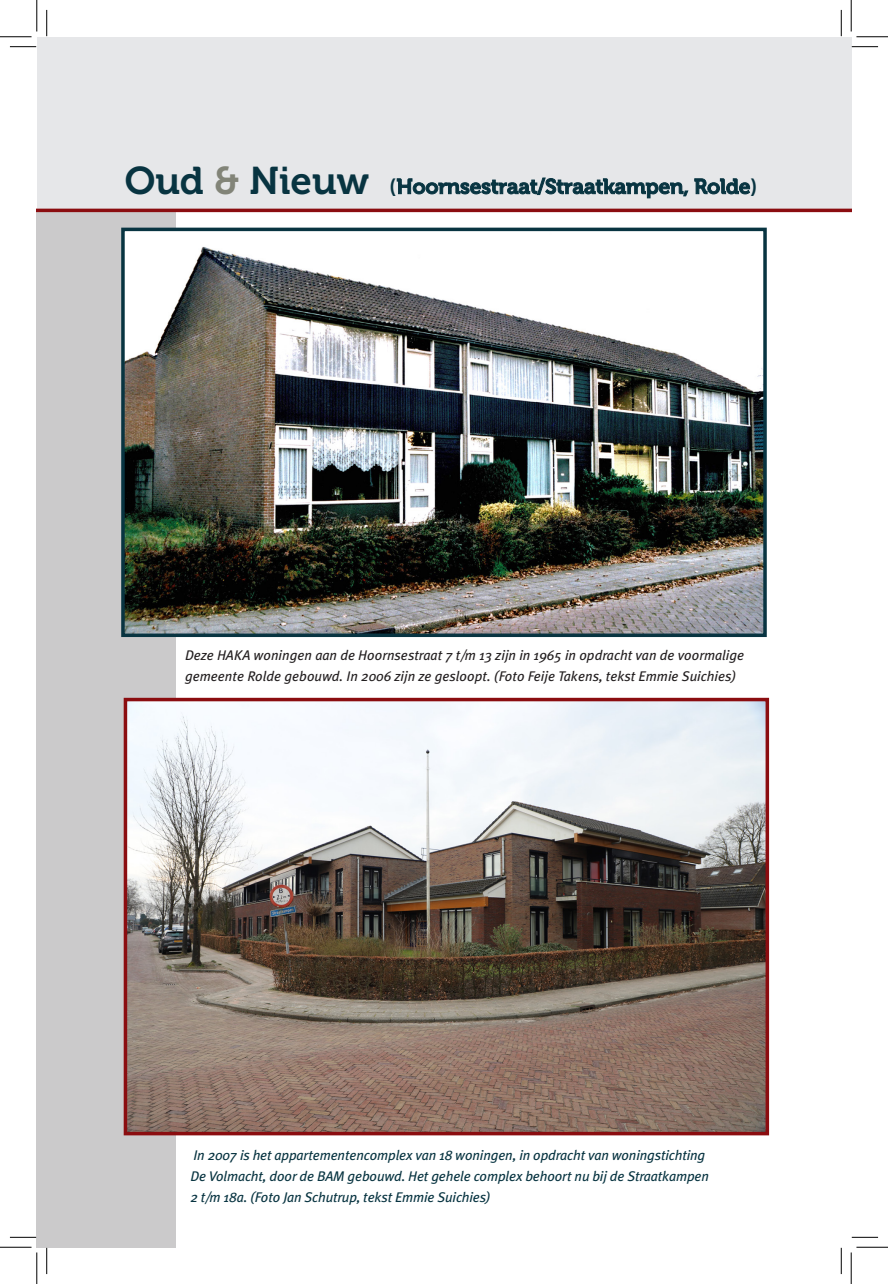
<style>
.page{position:relative;width:888px;height:1284px;background:#fff}
.page>*{position:absolute;margin:0;border:0;box-sizing:border-box;transform-origin:0 0}
.Normaal{font:21px "Museo 700";letter-spacing:-.01em;color:#083441}
.Standaard{font:italic 14px "Meta Plus";letter-spacing:-.01em;color:#083441}
.t1{font:italic 14px/21px "Meta Plus";color:#231f20}
.s1{font-size:38.5px}
.s2{font-size:38.5px;color:#828478}
</style>
<div class="page">
<div style="left:37px;top:212px;width:139px;height:1035px;background:#cbcacb"></div>
<div style="left:37px;top:37px;width:813px;height:173px;background:#e6e7e9"></div>
<img style="left:126px;top:233px;width:635px;height:399px">
<div style="left:121px;top:228px;width:645px;height:409px;border:4px solid #083441"></div>
<hr style="left:37px;top:209px;width:813px;height:3px;background:#8b0d10">
<img style="left:129px;top:703px;width:634px;height:427px">
<div style="left:124px;top:698px;width:644px;height:437px;border:4px solid #8b0d10"></div>
<svg style="left:10px;top:46px;width:26px;height:1px"></svg>
<svg style="left:851px;top:46px;width:26px;height:1px"></svg>
<svg style="left:10px;top:1237px;width:26px;height:1px"></svg>
<svg style="left:851px;top:1237px;width:26px;height:1px"></svg>
<svg style="left:46px;top:10px;width:1px;height:26px"></svg>
<svg style="left:46px;top:1248px;width:1px;height:26px"></svg>
<svg style="left:840px;top:10px;width:1px;height:26px"></svg>
<svg style="left:840px;top:1248px;width:1px;height:26px"></svg>
<hr style="left:0;top:36px;width:32px;height:1px;background:#000">
<hr style="left:856px;top:36px;width:31px;height:1px;background:#000">
<hr style="left:0;top:1247px;width:32px;height:1px;background:#000">
<hr style="left:856px;top:1247px;width:31px;height:1px;background:#000">
<hr style="left:36px;top:0;width:1px;height:32px;background:#000">
<hr style="left:36px;top:1252px;width:1px;height:32px;background:#000">
<hr style="left:850px;top:0;width:1px;height:32px;background:#000">
<hr style="left:850px;top:1252px;width:1px;height:32px;background:#000">
<p class="Normaal" style="left:125px;top:175px;width:634px"><span class="s1">Oud</span> <span class="s2">&amp;</span> <span class="s1">Nieuw</span> (Hoornsestraat/Straatkampen, Rolde)</p>
<p class="t1" style="left:185px;top:644px;width:560px">Deze HAKA woningen aan de Hoornsestraat 7 t/m 13 zijn in 1965 in opdracht van de voormalige gemeente Rolde gebouwd. In 2006 zijn ze gesloopt. (Foto Feije Takens, tekst Emmie Suichies)</p>
<p class="Standaard" style="left:193px;top:1147px;width:513px">In 2007 is het appartementencomplex van 18 woningen, in opdracht van woningstichting</p>
<p class="Standaard" style="left:190px;top:1168px;width:520px">De Volmacht, door de BAM gebouwd. Het gehele complex behoort nu bij de Straatkampen</p>
<p class="Standaard" style="left:190px;top:1189px;width:301px">2 t/m 18a. (Foto Jan Schutrup, tekst Emmie Suichies)</p>
</div>
